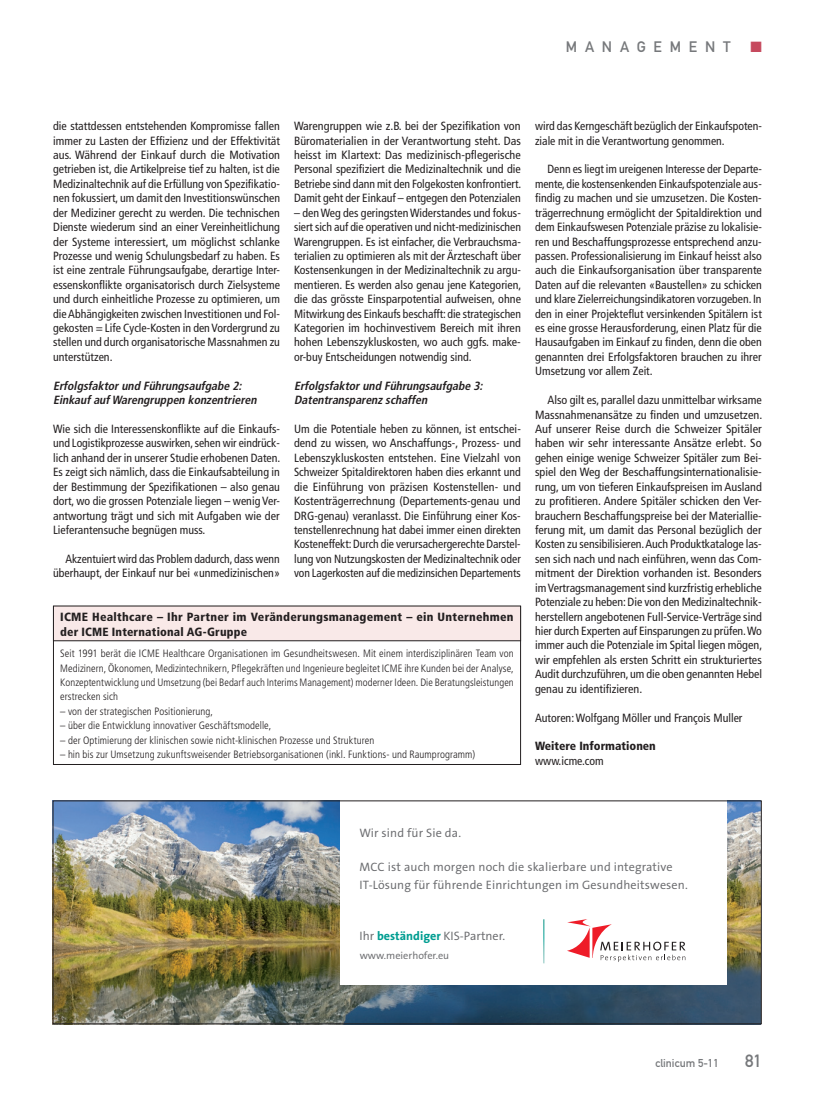
<style>
.page{position:relative;width:815px;height:1099px;background:#fff}
.page>*{position:absolute;margin:0;border:0;box-sizing:border-box;transform-origin:0 0}
.t1{font:17.5px "DIN Mittelschrift Std";color:#76787b}
.t2{font:15px "DIN Mittelschrift Std";letter-spacing:.52em;color:#76787b}
.t3{font:15px "Zapf Dingbats ITC";color:#c6495e}
.t4{font:12.25px/17.2px "The Sans Correspondence";letter-spacing:.01em;color:#6c6d70}
.t5{font:condensed 11.88px/14.4px "Frutiger LT Std";color:#231f20;text-align:justify}
.t6{font:italic 700 condensed 11.88px/14.4px "Frutiger LT Std";color:#231f20}
.t7{font:900 condensed 11.88px/14.4px "Frutiger LT Std";letter-spacing:.02em;color:#231f20}
.t8{font:900 condensed 11.88px "Frutiger LT Std";color:#231f20}
.t9{font:11.25px "DIN Mittelschrift Std";color:#76787b}
.t10{font:300 condensed 10.62px/14.4px "Frutiger LT Std";letter-spacing:.005em;color:#231f20;text-align:justify}
.t11{font:10.38px "The Sans Correspondence";color:#6c6d70}
.s1{font-weight:700;color:#009d91}
</style>
<div class="page">
<div style="left:53px;top:606px;width:468px;height:34px;background:#f9e9e8"></div>
<div style="left:53px;top:605px;width:468px;height:36px;border:1px solid #231f20"></div>
<img style="left:55px;top:802px;width:704px;height:220px">
<div style="left:340px;top:800px;width:387px;height:184px;background:#fff"></div>
<svg style="left:567px;top:919px;width:118px;height:43px"></svg>
<div style="left:53px;top:800px;width:708px;height:224px;border:1px solid #231f20"></div>
<p class="t2" style="left:566px;top:38px;width:166px">MANAGEMENT</p>
<p class="t3" style="left:750px;top:40px;width:13px">■</p>
<p class="t5" style="left:53px;top:119px;width:228px">die stattdessen entstehenden Kompromisse fallen immer zu Lasten der Effizienz und der Effektivität aus. Während der Einkauf durch die Motivation getrieben ist, die Artikelpreise tief zu halten, ist die Medizinaltechnik auf die Erfüllung von Spezifikatio&shy;nen fokussiert, um damit den Investitionswünschen der Mediziner gerecht zu werden. Die technischen Dienste wiederum sind an einer Vereinheitlichung der Systeme interessiert, um möglichst schlanke Prozesse und wenig Schulungsbedarf zu haben. Es ist eine zentrale Führungsaufgabe, derartige Inter&shy;essenskonflikte organisatorisch durch Zielsysteme und durch einheitliche Prozesse zu optimieren, um die Abhängigkeiten zwischen Investitionen und Fol&shy;gekosten = Life Cycle-Kosten in den Vordergrund zu stellen und durch organisatorische Massnahmen zu unterstützen.</p>
<p class="t6" style="left:53px;top:378px;width:208px">Erfolgsfaktorund Führungsaufgabe 2:<br>EinkaufaufWarengruppen konzentrieren</p>
<p class="t5" style="left:53px;top:422px;width:229px">Wie sich die Interessenskonflikte auf die Einkaufs&shy;und Logistikprozesse auswirken, sehen wir eindrück&shy;lich anhand der in unserer Studie erhobenen Daten.<br>Es zeigt sich nämlich, dass die Einkaufsabteilung in der Bestimmung der Spezifikationen – also genau dort, wo die grossen Potenziale liegen – wenig Ver&shy;antwortung trägt und sich mit Aufgaben wie der Lieferantensuche begnügen muss.</p>
<p class="t5" style="left:53px;top:551px;width:228px;text-align:right">Akzentuiert wird das Problem dadurch, dass wenn überhaupt, der Einkauf nur bei «unmedizinischen»</p>
<p class="t5" style="left:294px;top:119px;width:229px">Warengruppen wie z.B. bei der Spezifikation von Büromaterialien in der Verantwortung steht. Das heisst im Klartext: Das medizinisch-pflegerische Personal spezifiziert die Medizinaltechnik und die Betriebe sind dann mit den Folgekosten konfrontiert.<br>Damit geht der Einkauf – entgegen den Potenzialen</p>
<p class="t5" style="left:294px;top:205px;width:229px">– den Weg des geringsten Widerstandes und fokus&shy;siert sich auf die operativen und nicht-medizinischen Warengruppen. Es ist einfacher, die Verbrauchsma&shy;terialien zu optimieren als mit der Ärzteschaft über Kostensenkungen in der Medizinaltechnik zu argu&shy;mentieren. Es werden also genau jene Kategorien, die das grösste Einsparpotential aufweisen, ohne Mitwirkung des Einkaufs beschafft: die strategischen Kategorien im hochinvestivem Bereich mit ihren hohen Lebenszykluskosten, wo auch ggfs. make&shy;or-buy Entscheidungen notwendig sind.</p>
<p class="t6" style="left:294px;top:378px;width:193px">Erfolgsfaktorund Führungsaufgabe 3:<br>Datentransparenzschaffen</p>
<p class="t5" style="left:294px;top:422px;width:228px">Um die Potentiale heben zu können, ist entschei&shy;dend zu wissen, wo Anschaffungs-, Prozess- und Lebenszykluskosten entstehen. Eine Vielzahl von Schweizer Spitaldirektoren haben dies erkannt und die Einführung von präzisen Kostenstellen- und Kostenträgerrechnung (Departements-genau und DRG-genau) veranlasst. Die Einführung einer Kos&shy;tenstellenrechnung hat dabei immer einen direkten Kosteneffekt: Durch die verursachergerechte Darstel&shy;lung von Nutzungskosten der Medizinaltechnik oder von Lagerkosten auf die medizinsichen Departements</p>
<p class="t7" style="left:60px;top:610px;width:455px">ICME Healthcare – Ihr Partner im Veränderungsmanagement – ein Unternehmen der ICME International AG-Gruppe</p>
<p class="t10" style="left:60px;top:646px;width:455px">Seit 1991 berät die ICME Healthcare Organisationen im Gesundheitswesen. Mit einem interdisziplinären Team von Medizinern, Ökonomen, Medizintechnikern, Pflegekräften und Ingenieure begleitet ICME ihre Kunden bei der Analyse, Konzeptentwicklung und Umsetzung (bei Bedarf auch Interims Management) moderner Ideen. Die Beratungsleistungen erstrecken sich</p>
<p class="t10" style="left:60px;top:704px;width:154px">– von der strategischen Positionierung,</p>
<p class="t10" style="left:60px;top:718px;width:213px">– über die Entwicklung innovativer Geschäftsmodelle,</p>
<p class="t10" style="left:60px;top:732px;width:316px">– der Optimierung der klinischen sowie nicht-klinischen Prozesse und Strukturen</p>
<p class="t10" style="left:60px;top:747px;width:416px">– hin bis zur Umsetzung zukunftsweisender Betriebsorganisationen (inkl. Funktions- und Raumprogramm)</p>
<p class="t5" style="left:535px;top:119px;width:228px">wird das Kerngeschäft bezüglich der Einkaufspoten&shy;ziale mit in die Verantwortung genommen.</p>
<p class="t5" style="left:535px;top:162px;width:228px;text-indent:12px">Denn es liegt im ureigenen Interesse der Departe&shy;mente, die kostensenkenden Einkaufspotenziale aus&shy;findig zu machen und sie umzusetzen. Die Kosten&shy;trägerrechnung ermöglicht der Spitaldirektion und dem Einkaufswesen Potenziale präzise zu lokalisie&shy;ren und Beschaffungsprozesse entsprechend anzu&shy;passen. Professionalisierung im Einkauf heisst also auch die Einkaufsorganisation über transparente Daten auf die relevanten «Baustellen» zu schicken und klare Zielerreichungsindikatoren vorzugeben. In den in einer Projekteflut versinkenden Spitälern ist es eine grosse Herausforderung, einen Platz für die Hausaufgaben im Einkauf zu finden, denn die oben genannten drei Erfolgsfaktoren brauchen zu ihrer Umsetzung vor allem Zeit.</p>
<p class="t5" style="left:535px;top:393px;width:229px;text-indent:12px">Also gilt es, parallel dazu unmittelbar wirksame Massnahmenansätze zu finden und umzusetzen.<br>Auf unserer Reise durch die Schweizer Spitäler haben wir sehr interessante Ansätze erlebt. So gehen einige wenige Schweizer Spitäler zum Bei&shy;spiel den Weg der Beschaffungsinternationalisie&shy;rung, um von tieferen Einkaufspreisen im Ausland zu profitieren. Andere Spitäler schicken den Ver&shy;brauchern Beschaffungspreise bei der Materiallie&shy;ferung mit, um damit das Personal bezüglich der Kosten zu sensibilisieren. Auch Produktkataloge las&shy;sen sich nach und nach einführen, wenn das Com&shy;mitment der Direktion vorhanden ist. Besonders im Vertragsmanagement sind kurzfristig erhebliche Potenziale zu heben: Die von den Medizinaltechnik&shy;herstellern angebotenen Full-Service-Verträge sind hier durch Experten auf Einsparungen zu prüfen. Wo immer auch die Potenziale im Spital liegen mögen, wir empfehlen als ersten Schritt ein strukturiertes Audit durchzuführen, um die oben genannten Hebel genau zu identifizieren.</p>
<p class="t5" style="left:535px;top:710px;width:209px">Autoren: Wolfgang Möller und François Muller</p>
<p class="t8" style="left:535px;top:739px;width:122px">Weitere Informationen</p>
<p class="t5" style="left:535px;top:753px;width:70px">www.icme.com</p>
<p class="t4" style="left:360px;top:824px;width:103px">Wir sind für Sie da.</p>
<p class="t4" style="left:360px;top:859px;width:330px">MCC ist auch morgen noch die skalierbare und integrative<br>IT-Lösung für führende Einrichtungen im Gesundheitswesen.</p>
<p class="t4" style="left:360px;top:927px;width:147px">Ihr <span class="s1">beständiger</span> KIS-Partner.</p>
<p class="t11" style="left:360px;top:950px;width:91px">www.meierhofer.eu</p>
<p class="t9" style="left:655px;top:1056px;width:65px">clinicum 5-11</p>
<h1 class="t1" style="left:745px;top:1050px;width:18px">81</h1>
</div>
